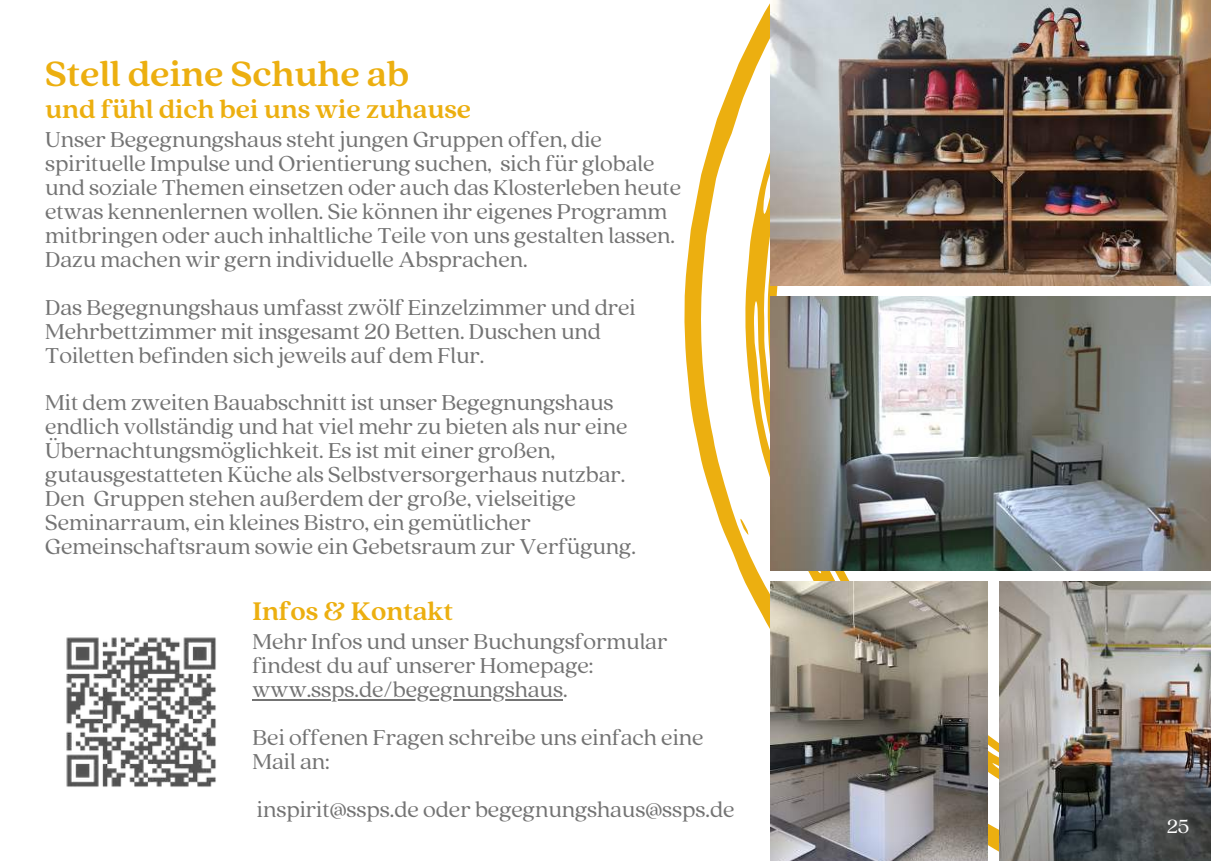
<style>
.page{position:relative;width:1212px;height:861px;background:#fff}
.page>*{position:absolute;margin:0;border:0;box-sizing:border-box;transform-origin:0 0}
.t1{font:700 38.6px "Quincy CF";color:#ecaf10}
.t2{font:700 28.4px "Quincy CF";color:#ecaf10}
.t3{font:24px/24px "Quincy CF";color:#737373}
.t4{font:21.2px "Quincy CF";color:#fff}
</style>
<div class="page">
<svg style="left:684px;top:3px;width:527px;height:857px"></svg>
<svg style="left:740px;top:517px;width:9px;height:19px"></svg>
<img style="left:770px;top:0;width:441px;height:285px">
<img style="left:770px;top:296px;width:441px;height:274px">
<img style="left:1000px;top:581px;width:211px;height:279px">
<img style="left:770px;top:581px;width:218px;height:279px">
<img style="left:66px;top:637px;width:150px;height:150px">
<hr style="left:253px;top:699px;width:310px;height:2px;background:#737373">
<h1 class="t1" style="left:45px;top:51px;width:366px">Stell deine Schuhe ab</h1>
<p class="t2" style="left:45px;top:93px;width:428px">und fühl dich bei uns wie zuhause</p>
<p class="t3" style="left:45px;top:128px;width:637px">Unser Begegnungshaus steht jungen Gruppen offen, die spirituelle Impulse und Orientierung suchen, sich für globale und soziale Themen einsetzen oder auch das Klosterleben heute etwas kennenlernen wollen. Sie können ihr eigenes Programm mitbringen oder auch inhaltliche Teile von uns gestalten lassen.<br>Dazu machen wir gern individuelle Absprachen.</p>
<p class="t3" style="left:45px;top:295px;width:592px">Das Begegnungshaus umfasst zwölf Einzelzimmer und drei<br>Mehrbettzimmer mit insgesamt 20 Betten. Duschen und<br>Toiletten befinden sich jeweils auf dem Flur.</p>
<p class="t3" style="left:45px;top:391px;width:592px">Mit dem zweiten Bauabschnitt ist unser Begegnungshaus endlich vollständig und hat viel mehr zu bieten als nur eine Übernachtungsmöglichkeit. Es ist mit einer großen, gutausgestatteten Küche als Selbstversorgerhaus nutzbar.<br>Den Gruppen stehen außerdem der große, vielseitige Seminarraum, ein kleines Bistro, ein gemütlicher Gemeinschaftsraum sowie ein Gebetsraum zur Verfügung.</p>
<p class="t2" style="left:253px;top:594px;width:202px">Infos &amp; Kontakt</p>
<p class="t3" style="left:253px;top:630px;width:416px">Mehr Infos und unser Buchungsformular findest du auf unserer Homepage: www.ssps.de/begegnungshaus.</p>
<p class="t3" style="left:253px;top:726px;width:453px">Bei offenen Fragen schreibe uns einfach eine<br>Mail an:</p>
<p class="t3" style="left:257px;top:798px;width:479px">inspirit@ssps.de oder begegnungshaus@ssps.de</p>
<p class="t4" style="left:1167px;top:814px;width:24px">25</p>
</div>
